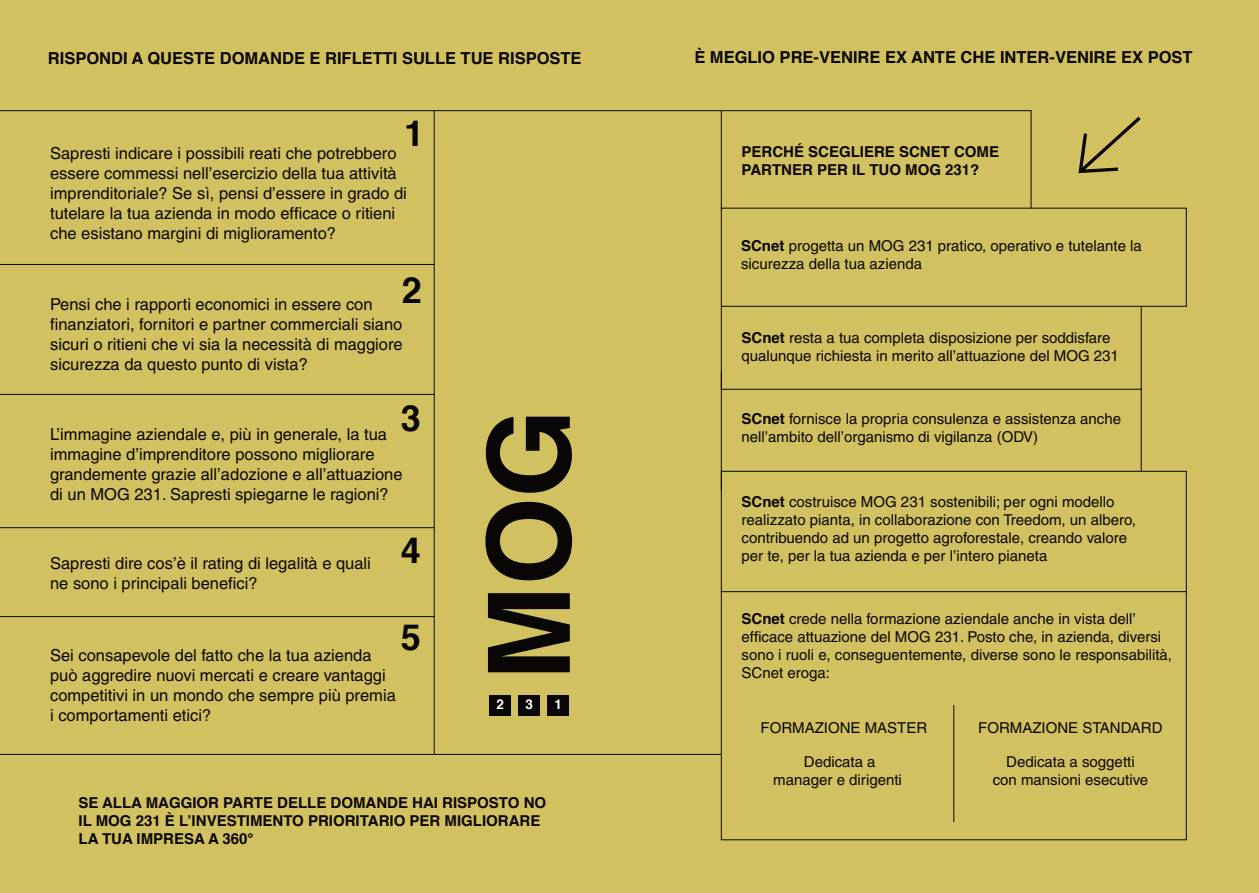
<style>
.page{position:relative;width:1259px;height:893px;background:#d2c161}
.page>*{position:absolute;margin:0;border:0;box-sizing:border-box;transform-origin:0 0}
.t1{font:700 113.7px "Helvetica";color:#090606}
.t2{font:700 36px "Helvetica";color:#090606}
.t3{font:16.5px/19.8px "Helvetica";color:#090606}
.t4{font:700 16.5px "Helvetica";color:#090606}
.t5{font:15px/18px "Helvetica";color:#090606}
.t6{font:700 15px/18px "Helvetica";color:#090606}
.t7{font:700 13.5px "Helvetica";color:#fff}
.s1{font-weight:700}
</style>
<div class="page">
<hr style="left:0;top:110px;width:1031px;height:1px;background:#090606">
<hr style="left:0;top:264px;width:434px;height:1px;background:#090606">
<hr style="left:0;top:394px;width:434px;height:1px;background:#090606">
<hr style="left:0;top:527px;width:434px;height:1px;background:#090606">
<hr style="left:0;top:616px;width:434px;height:1px;background:#090606">
<hr style="left:0;top:754px;width:721px;height:1px;background:#090606">
<hr style="left:434px;top:110px;width:1px;height:645px;background:#090606">
<div style="left:721px;top:208px;width:465px;height:99px;border:1px solid #090606"></div>
<div style="left:721px;top:307px;width:420px;height:83px;border:1px solid #090606"></div>
<hr style="left:721px;top:372px;width:1px;height:118px;background:#090606">
<div style="left:721px;top:591px;width:465px;height:249px;border:1px solid #090606"></div>
<div style="left:721px;top:471px;width:465px;height:121px;border:1px solid #090606"></div>
<svg style="left:1078px;top:116px;width:63px;height:58px"></svg>
<div style="left:518px;top:695px;width:22px;height:21px;background:#090606"></div>
<div style="left:547px;top:695px;width:22px;height:21px;background:#090606"></div>
<div style="left:489px;top:695px;width:22px;height:21px;background:#090606"></div>
<hr style="left:1140px;top:389px;width:1px;height:82px;background:#090606">
<hr style="left:953px;top:705px;width:1px;height:117px;background:#090606">
<hr style="left:1030px;top:110px;width:1px;height:98px;background:#090606">
<svg style="left:720px;top:110px;width:3px;height:99px"></svg>
<p class="t4" style="left:48px;top:45px;width:535px">RISPONDI A QUESTE DOMANDE E RIFLETTI SULLE TUE RISPOSTE</p>
<h2 class="t2" style="left:404px;top:104px;width:22px">1</h2>
<p class="t3" style="left:50px;top:144px;width:358px">Sapresti indicare i possibili reati che potrebbero essere commessi nell’esercizio della tua attività imprenditoriale? Se sì, pensi d’essere in grado di tutelare la tua azienda in modo efficace o ritieni che esistano margini di miglioramento?</p>
<h2 class="t2" style="left:402px;top:261px;width:22px">2</h2>
<p class="t3" style="left:50px;top:294px;width:354px">Pensi che i rapporti economici in essere con finanziatori, fornitori e partner commerciali siano sicuri o ritieni che vi sia la necessità di maggiore sicurezza da questo punto di vista?</p>
<h2 class="t2" style="left:401px;top:389px;width:22px">3</h2>
<p class="t3" style="left:50px;top:425px;width:354px">L’immagine aziendale e, più in generale, la tua immagine d’imprenditore possono migliorare grandemente grazie all’adozione e all’attuazione di un MOG 231. Sapresti spiegarne le ragioni?</p>
<p class="t3" style="left:50px;top:553px;width:322px">Sapresti dire cos’è il rating di legalità e quali ne sono i principali benefici?</p>
<h2 class="t2" style="left:401px;top:521px;width:22px">4</h2>
<h2 class="t2" style="left:401px;top:608px;width:22px">5</h2>
<p class="t3" style="left:50px;top:645px;width:347px">Sei consapevole del fatto che la tua azienda può aggredire nuovi mercati e creare vantaggi competitivi in un mondo che sempre più premia i comportamenti etici?</p>
<h1 class="t1" style="left:438px;top:681px;width:273px;rotate:-90deg">MOG</h1>
<p class="t7" style="left:496px;top:694px;width:9px">2</p>
<p class="t7" style="left:525px;top:694px;width:9px">3</p>
<p class="t7" style="left:554px;top:694px;width:9px">1</p>
<p class="t6" style="left:78px;top:794px;width:469px">SE ALLA MAGGIOR PARTE DELLE DOMANDE HAI RISPOSTO NO<br>IL MOG 231 È L’INVESTIMENTO PRIORITARIO PER MIGLIORARE<br>LA TUA IMPRESA A 360°</p>
<p class="t4" style="left:694px;top:44px;width:500px">È MEGLIO PRE-VENIRE EX ANTE CHE INTER-VENIRE EX POST</p>
<p class="t6" style="left:741px;top:143px;width:259px">PERCHÉ SCEGLIERE SCNET COME<br>PARTNER PER IL TUO MOG 231?</p>
<p class="t5" style="left:741px;top:237px;width:402px"><span class="s1">SCnet</span> progetta un MOG 231 pratico, operativo e tutelante la sicurezza della tua azienda</p>
<p class="t5" style="left:741px;top:328px;width:379px"><span class="s1">SCnet</span> resta a tua completa disposizione per soddisfare qualunque richiesta in merito all’attuazione del MOG 231</p>
<p class="t5" style="left:741px;top:410px;width:381px"><span class="s1">SCnet</span> fornisce la propria consulenza e assistenza anche nell’ambito dell’organismo di vigilanza (ODV)</p>
<p class="t5" style="left:741px;top:493px;width:396px"><span class="s1">SCnet</span> costruisce MOG 231 sostenibili; per ogni modello realizzato pianta, in collaborazione con Treedom, un albero, contribuendo ad un progetto agroforestale, creando valore per te, per la tua azienda e per l’intero pianeta</p>
<p class="t5" style="left:741px;top:610px;width:432px"><span class="s1">SCnet</span> crede nella formazione aziendale anche in vista dell’ efficace attuazione del MOG 231. Posto che, in azienda, diversi sono i ruoli e, conseguentemente, diverse sono le responsabilità, SCnet eroga:</p>
<p class="t5" style="left:760px;top:718px;width:168px">FORMAZIONE MASTER</p>
<p class="t5" style="left:773px;top:753px;width:130px;text-align:center">Dedicata a manager e dirigenti</p>
<p class="t5" style="left:978px;top:718px;width:186px">FORMAZIONE STANDARD</p>
<p class="t5" style="left:992px;top:753px;width:157px;text-align:center">Dedicata a soggetti con mansioni esecutive</p>
</div>
